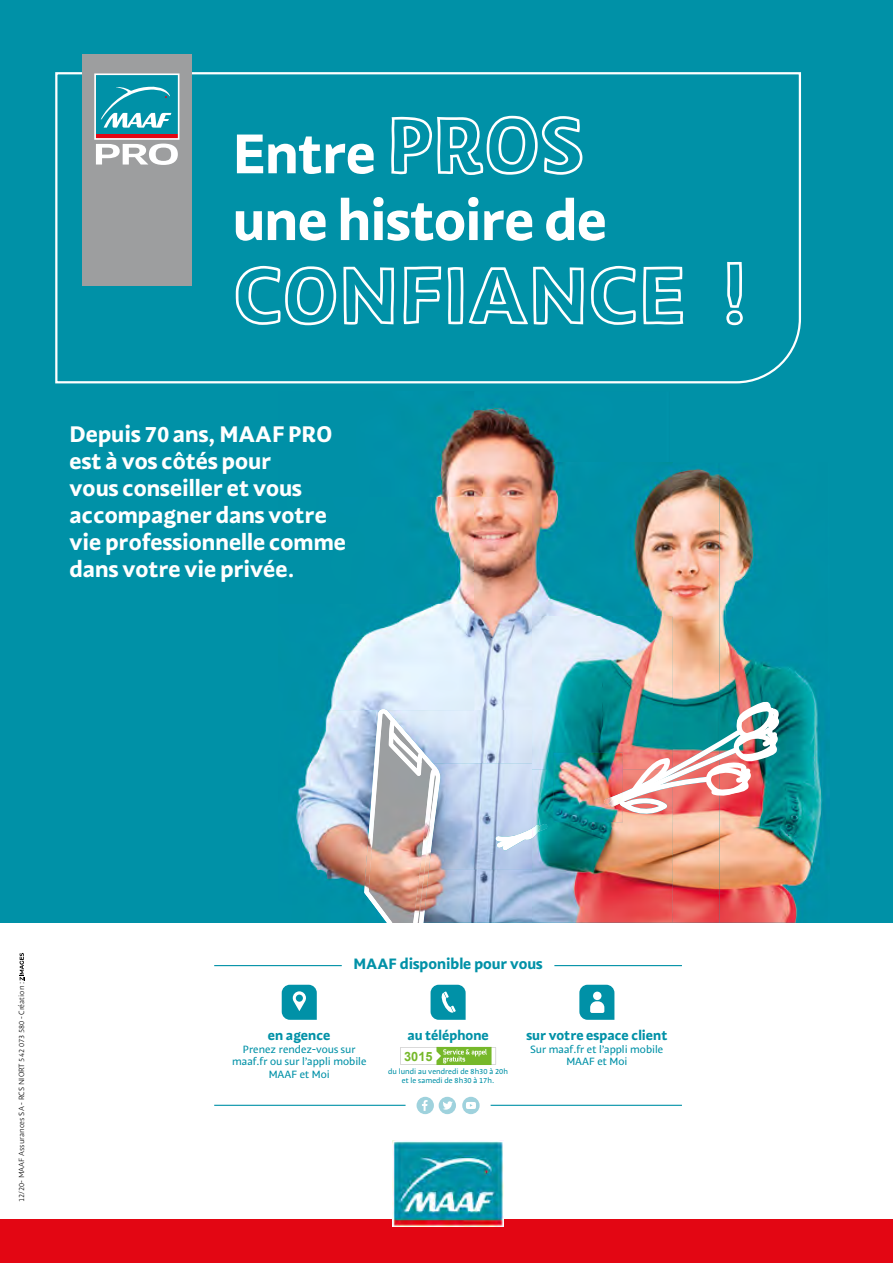
<style>
.page{position:relative;width:893px;height:1263px;background:#fff}
.page>*{position:absolute;margin:0;border:0;box-sizing:border-box;transform-origin:0 0}
.t1{font:78.45px "MAAF Outline";letter-spacing:-.015em;color:#fff}
.t2{font:55.65px/66.8px "MAAF Bold";letter-spacing:-.01em;color:#fff}
.t3{font:22.5px/27px "MAAF Bold";color:#fff}
.t4{font:15px "MAAF Bold";color:#0091a7}
.t5{font:13.5px "MAAF Bold";color:#0091a7}
.t6{font:700 12.75px "Arial";color:#76b82a}
.t7{font:10.5px/12.6px "MAAF";color:#0091a7;text-align:center}
.t8{font:7.5px "MAAF Light";color:#000}
.t9{font:7.5px/9px "MAAF";color:#0091a7;text-align:center}
.s1{font-family:"MAAF Outline";font-size:78.45px}
</style>
<div class="page">
<div style="left:0;top:0;width:893px;height:923px;background:#0091a7"></div>
<img style="left:430px;top:404px;width:240px;height:93px">
<img style="left:329px;top:497px;width:203px;height:213px">
<img style="left:296px;top:710px;width:68px;height:179px">
<img style="left:440px;top:710px;width:92px;height:53px">
<img style="left:440px;top:763px;width:92px;height:107px">
<img style="left:440px;top:870px;width:92px;height:53px">
<img style="left:364px;top:709px;width:76px;height:214px">
<img style="left:389px;top:718px;width:35px;height:58px">
<img style="left:413px;top:768px;width:27px;height:155px">
<img style="left:390px;top:732px;width:32px;height:32px">
<img style="left:532px;top:463px;width:290px;height:460px">
<svg style="left:495px;top:823px;width:53px;height:28px"></svg>
<img style="left:554px;top:753px;width:69px;height:69px">
<img style="left:604px;top:698px;width:178px;height:117px">
<svg style="left:55px;top:71px;width:746px;height:313px"></svg>
<div style="left:0;top:1219px;width:893px;height:44px;background:#e30613"></div>
<hr style="left:214px;top:965px;width:128px;height:1px;background:#0091a7">
<hr style="left:554px;top:965px;width:128px;height:1px;background:#0091a7">
<hr style="left:491px;top:1105px;width:191px;height:1px;background:#0091a7">
<hr style="left:214px;top:1105px;width:192px;height:1px;background:#0091a7">
<div style="left:462px;top:1097px;width:18px;height:17px;background:#9fd2dd;border-radius:50%"></div>
<svg style="left:466px;top:1102px;width:10px;height:7px"></svg>
<div style="left:417px;top:1097px;width:17px;height:17px;background:#9fd2dd;border-radius:50%"></div>
<svg style="left:422px;top:1100px;width:6px;height:11px"></svg>
<div style="left:439px;top:1097px;width:17px;height:17px;background:#9fd2dd;border-radius:50%"></div>
<svg style="left:443px;top:1101px;width:10px;height:9px"></svg>
<svg style="left:282px;top:985px;width:35px;height:35px"></svg>
<div style="left:296px;top:994px;width:7px;height:8px;background:#0091a7;border-radius:50%"></div>
<svg style="left:431px;top:985px;width:35px;height:35px"></svg>
<svg style="left:400px;top:1047px;width:96px;height:18px"></svg>
<svg style="left:579px;top:985px;width:35px;height:35px"></svg>
<svg style="left:20px;top:953px;width:5px;height:27px"></svg>
<div style="left:82px;top:54px;width:109px;height:231px;background:#9d9e9f"></div>
<svg style="left:94px;top:73px;width:85px;height:92px;background:#68aab6"></svg>
<img style="left:393px;top:1140px;width:110px;height:87px">
<h2 class="t2" style="left:233px;top:121px;width:376px">Entre <span class="s1">PROS </span>une histoire de</h2>
<h1 class="t1" style="left:233px;top:246px;width:516px">CONFIANCE !</h1>
<p class="t3" style="left:70px;top:421px;width:278px">Depuis 70 ans, MAAF PRO est à vos côtés pour<br>vous conseiller et vous accompagner dans votre vie professionnelle comme dans votre vie privée.</p>
<p class="t8" style="left:17px;top:1202px;width:222px;rotate:-90deg">12/20- MAAF Assurances SA - RCS NIORT 542 073 580 - Création :</p>
<p class="t4" style="left:353px;top:954px;width:191px">MAAF disponible pour vous</p>
<p class="t5" style="left:268px;top:1027px;width:64px">en agence</p>
<p class="t7" style="left:232px;top:1043px;width:136px">Prenez rendez-vous sur maaf.fr ou sur l’appli mobile<br>MAAF et Moi</p>
<p class="t5" style="left:407px;top:1027px;width:83px">au téléphone</p>
<p class="t6" style="left:404px;top:1048px;width:30px">3015</p>
<p class="t9" style="left:388px;top:1067px;width:121px">du lundi au vendredi de 8h30 à 20h et le samedi de 8h30 à 17h.</p>
<p class="t5" style="left:526px;top:1027px;width:142px">sur votre espace client</p>
<p class="t7" style="left:530px;top:1043px;width:134px">Sur maaf.fr et l’appli mobile<br>MAAF et Moi</p>
</div>
